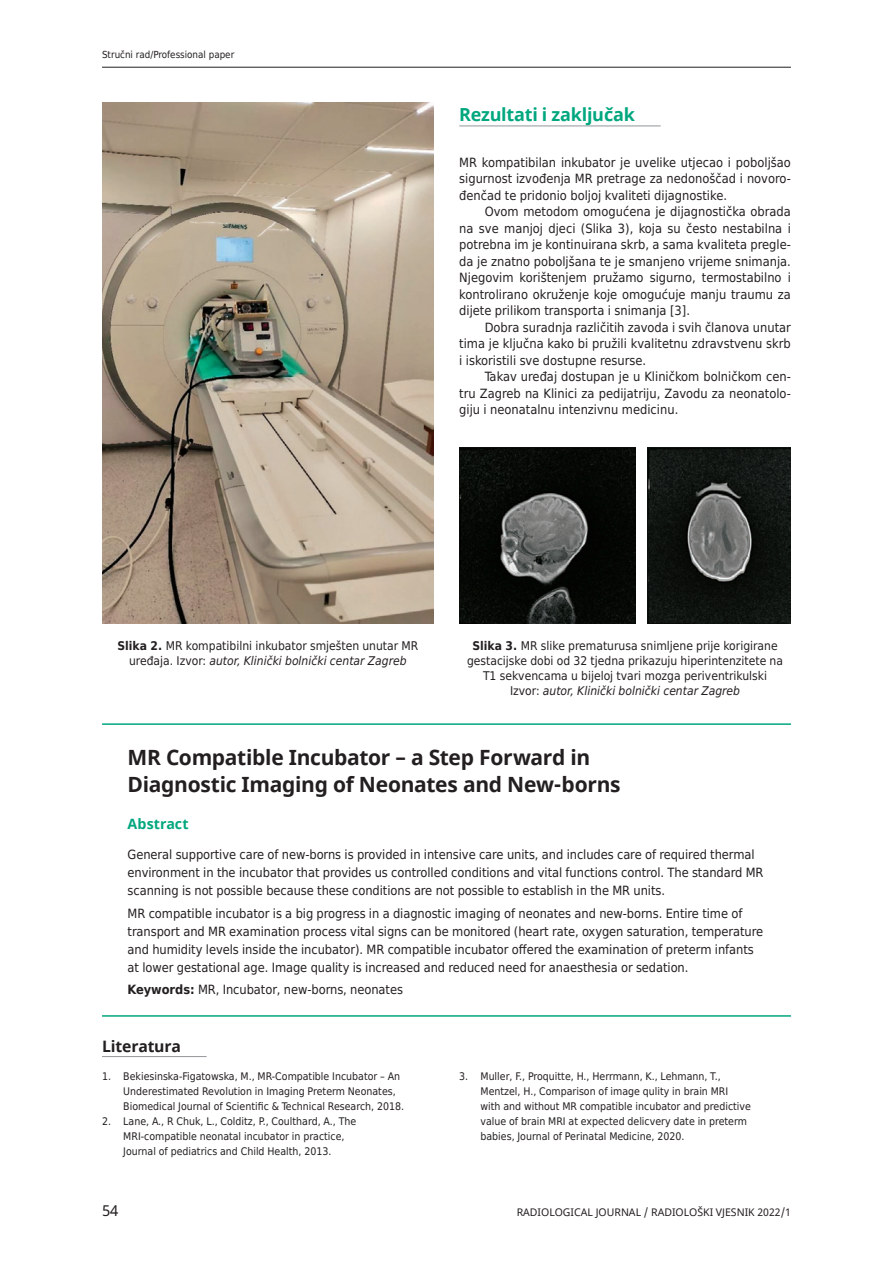
<style>
.page{position:relative;width:893px;height:1263px;background:#fff}
.page>*{position:absolute;margin:0;border:0;box-sizing:border-box;transform-origin:0 0}
.t1{font:700 21px/27px "Noto Sans";letter-spacing:-.015em;color:#231f20}
.t2{font:700 18px "Noto Sans";letter-spacing:-.015em;color:#00a77e}
.t3{font:700 15.75px "Noto Sans";letter-spacing:-.01em;color:#231f20}
.t4{font:15px "Noto Sans";color:#231f20}
.t5{font:700 14.25px "Noto Sans";letter-spacing:.005em;color:#00a77e}
.t6{font:12.75px/16.5px "DejaVu Sans Condensed";letter-spacing:-.005em;color:#231f20;text-align:justify}
.t7{font:12px/15px "DejaVu Sans Condensed";color:#231f20;text-align:center}
.t8{font:10.5px/15px "DejaVu Sans Condensed";color:#231f20}
.t9{font:10.5px "Noto Sans";color:#231f20}
.t10{font:9.75px "DejaVu Sans Condensed";color:#231f20}
.s1{font-weight:700}
.s2{font-style:italic}
</style>
<div class="page">
<hr style="left:459px;top:126px;width:202px;height:1px;background:#939598">
<hr style="left:102px;top:723px;width:689px;height:2px;background:#00a77e">
<hr style="left:102px;top:1015px;width:689px;height:2px;background:#00a77e">
<hr style="left:102px;top:1056px;width:105px;height:1px;background:#939598">
<img style="left:102px;top:102px;width:332px;height:522px">
<img style="left:459px;top:447px;width:177px;height:177px">
<img style="left:647px;top:447px;width:144px;height:177px">
<hr style="left:102px;top:67px;width:689px;height:1px;background:#231f20">
<p class="t10" style="left:102px;top:46px;width:134px">Stručni rad/Professional paper</p>
<h2 class="t2" style="left:459px;top:102px;width:177px">Rezultati i zaključak</h2>
<p class="t6" style="left:459px;top:153px;width:333px">MR kompatibilan inkubator je uvelike utjecao i poboljšao sigurnost izvođenja MR pretrage za nedonoščad i novoro&shy;đenčad te pridonio boljoj kvaliteti dijagnostike.</p>
<p class="t6" style="left:459px;top:203px;width:333px;text-indent:26px">Ovom metodom omogućena je dijagnostička obrada na sve manjoj djeci (Slika 3), koja su često nestabilna i potrebna im je kontinuirana skrb, a sama kvaliteta pregle&shy;da je znatno poboljšana te je smanjeno vrijeme snimanja.<br>Njegovim korištenjem pružamo sigurno, termostabilno i kontrolirano okruženje koje omogućuje manju traumu za dijete prilikom transporta i snimanja [3].</p>
<p class="t6" style="left:459px;top:318px;width:333px;text-indent:26px">Dobra suradnja različitih zavoda i svih članova unutar tima je ključna kako bi pružili kvalitetnu zdravstvenu skrb i iskoristili sve dostupne resurse.</p>
<p class="t6" style="left:459px;top:368px;width:333px;text-indent:26px">Takav uređaj dostupan je u Kliničkom bolničkom cen&shy;tru Zagreb na Klinici za pedijatriju, Zavodu za neonatolo&shy;giju i neonatalnu intenzivnu medicinu.</p>
<p class="t7" style="left:117px;top:637px;width:302px"><span class="s1">Slika 2.</span> MR kompatibilni inkubator smješten unutar MR uređaja. Izvor: <span class="s2">autor, Klinički bolnički centar Zagreb</span></p>
<p class="t7" style="left:467px;top:637px;width:318px"><span class="s1">Slika 3.</span> MR slike prematurusa snimljene prije korigirane gestacijske dobi od 32 tjedna prikazuju hiperintenzitete na T1 sekvencama u bijeloj tvari mozga periventrikulski Izvor: <span class="s2">autor, Klinički bolnički centar Zagreb</span></p>
<h1 class="t1" style="left:128px;top:744px;width:495px">MR Compatible Incubator – a Step Forward in<br>Diagnostic Imaging of Neonates and New-borns</h1>
<p class="t5" style="left:128px;top:813px;width:63px">Abstract</p>
<p class="t6" style="left:128px;top:845px;width:637px;line-height:18px;text-align:left">General supportive care of new-borns is provided in intensive care units, and includes care of required thermal environment in the incubator that provides us controlled conditions and vital functions control. The standard MR scanning is not possible because these conditions are not possible to establish in the MR units.</p>
<p class="t6" style="left:128px;top:904px;width:637px;line-height:18px;text-align:left">MR compatible incubator is a big progress in a diagnostic imaging of neonates and new-borns. Entire time of transport and MR examination process vital signs can be monitored (heart rate, oxygen saturation, temperature and humidity levels inside the incubator). MR compatible incubator offered the examination of preterm infants at lower gestational age. Image quality is increased and reduced need for anaesthesia or sedation.</p>
<p class="t6" style="left:128px;top:981px;width:277px"><span class="s1">Keywords:</span> MR, Incubator, new-borns, neonates</p>
<p class="t3" style="left:102px;top:1035px;width:80px">Literatura</p>
<p class="t8" style="left:123px;top:1068px;width:282px;text-indent:-21px">1. Bekiesinska-Figatowska, M., MR-Compatible Incubator – An<br>Underestimated Revolution in Imaging Preterm Neonates,<br>Biomedical Journal of Scientific &amp; Technical Research, 2018.</p>
<p class="t8" style="left:123px;top:1113px;width:234px;text-indent:-21px">2. Lane, A., R Chuk, L., Colditz, P., Coulthard, A., The<br>MRI-compatible neonatal incubator in practice,<br>Journal of pediatrics and Child Health, 2013.</p>
<p class="t8" style="left:480px;top:1068px;width:272px;text-indent:-21px">3. Muller, F., Proquitte, H., Herrmann, K., Lehmann, T., Mentzel, H., Comparison of image qulity in brain MRI<br>with and without MR compatible incubator and predictive value of brain MRI at expected delicvery date in preterm babies, Journal of Perinatal Medicine, 2020.</p>
<p class="t4" style="left:102px;top:1200px;width:18px">54</p>
<p class="t9" style="left:517px;top:1204px;width:276px">RADIOLOGICAL JOURNAL / RADIOLOŠKI VJESNIK 2022/1</p>
</div>
